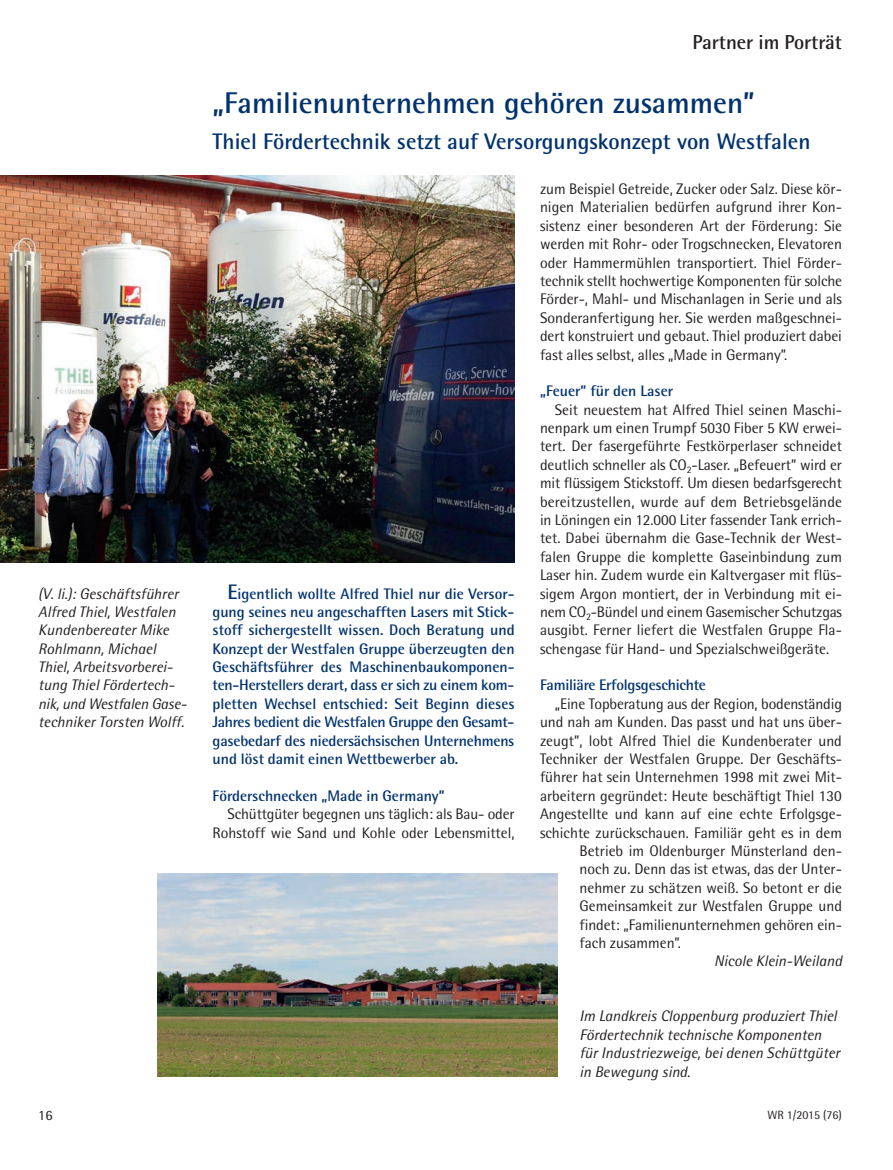
<style>
.page{position:relative;width:893px;height:1170px;background:#fff}
.page>*{position:absolute;margin:0;border:0;box-sizing:border-box;transform-origin:0 0}
.t1{font:700 30px "Rotis Semi Sans Pro";color:#00326e}
.t2{font:700 22.5px "Rotis Semi Sans Pro";color:#00326e}
.t3{font:700 20.25px "Rotis Semi Sans Pro";color:#231f20}
.t4{font:15.3px/18.3px "Rotis Semi Sans Pro";color:#231f20;text-align:justify}
.t5{font:700 15.3px/18.5px "Rotis Semi Sans Pro";color:#00326e;text-align:justify}
.t6{font:italic 15.3px/18.5px "Rotis Semi Sans Pro";color:#231f20}
.t7{font:14.25px "Rotis Semi Sans Pro";color:#231f20}
.t8{font:12px "Rotis Semi Sans Pro";color:#231f20}
.s1{font-size:21px}
</style>
<div class="page">
<img style="left:0;top:176px;width:514px;height:386px">
<img style="left:157px;top:873px;width:400px;height:203px">
<h3 class="t3" style="left:693px;top:29px;width:151px">Partner im Porträt</h3>
<p class="t6" style="left:38px;top:584px;width:150px">(V. li.): Geschäftsführer<br>Alfred Thiel, Westfalen<br>Kundenbereater Mike<br>Rohlmann, Michael<br>Thiel, Arbeitsvorberei&shy;tung Thiel Fördertech&shy;nik, und Westfalen Gase&shy;techniker Torsten Wolff.</p>
<h1 class="t1" style="left:213px;top:84px;width:544px">„Familienunternehmen gehören zusammen”</h1>
<h2 class="t2" style="left:213px;top:127px;width:599px">Thiel Fördertechnik setzt auf Versorgungskonzept von Westfalen</h2>
<p class="t5" style="left:213px;top:584px;width:304px;text-indent:15px"><span class="s1">E</span>igentlich wollte Alfred Thiel nur die Versor&shy;gung seines neu angeschafften Lasers mit Stick&shy;stoff sichergestellt wissen. Doch Beratung und Konzept der Westfalen Gruppe überzeugten den Geschäftsführer des Maschinenbaukomponen&shy;ten-Herstellers derart, dass er sich zu einem kom&shy;pletten Wechsel entschied: Seit Beginn dieses Jahres bedient die Westfalen Gruppe den Gesamt&shy;gasebedarf des niedersächsischen Unternehmens und löst damit einen Wettbewerber ab.</p>
<p class="t5" style="left:213px;top:786px;width:234px">Förderschnecken „Made in Germany”</p>
<p class="t4" style="left:213px;top:804px;width:303px;text-align:right">Schüttgüter begegnen uns täglich: als Bau- oder<br>Rohstoff wie Sand und Kohle oder Lebensmittel,</p>
<p class="t4" style="left:540px;top:180px;width:303px">zum Beispiel Getreide, Zucker oder Salz. Diese kör&shy;nigen Materialien bedürfen aufgrund ihrer Kon&shy;sistenz einer besonderen Art der Förderung: Sie werden mit Rohr- oder Trogschnecken, Elevatoren oder Hammermühlen transportiert. Thiel Förder&shy;technik stellt hochwertige Komponenten für solche Förder-, Mahl- und Mischanlagen in Serie und als Sonderanfertigung her. Sie werden maßgeschnei&shy;dert konstruiert und gebaut. Thiel produziert dabei fast alles selbst, alles „Made in Germany”.</p>
<p class="t5" style="left:540px;top:382px;width:135px">„Feuer” für den Laser</p>
<p class="t4" style="left:540px;top:400px;width:304px;text-indent:15px">Seit neuestem hat Alfred Thiel seinen Maschi&shy;nenpark um einen Trumpf 5030 Fiber 5 KW erwei&shy;tert. Der fasergeführte Festkörperlaser schneidet deutlich schneller als CO<sub>2</sub>-Laser. „Befeuert” wird er mit flüssigem Stickstoff. Um diesen bedarfsgerecht bereitzustellen, wurde auf dem Betriebsgelände in Löningen ein 12.000 Liter fassender Tank errich&shy;tet. Dabei übernahm die Gase-Technik der West&shy;falen Gruppe die komplette Gaseinbindung zum Laser hin. Zudem wurde ein Kaltvergaser mit flüs&shy;sigem Argon montiert, der in Verbindung mit ei&shy;nem CO<sub>2</sub>-Bündel und einem Gasemischer Schutzgas ausgibt. Ferner liefert die Westfalen Gruppe Fla&shy;schengase für Hand- und Spezialschweißgeräte.</p>
<p class="t5" style="left:540px;top:676px;width:167px">Familiäre Erfolgsgeschichte</p>
<p class="t4" style="left:555px;top:694px;width:289px">„Eine Topberatung aus der Region, bodenständig</p>
<p class="t4" style="left:540px;top:713px;width:303px">und nah am Kunden. Das passt und hat uns über-</p>
<p class="t4" style="left:540px;top:731px;width:303px">zeugt”, lobt Alfred Thiel die Kundenberater und</p>
<p class="t4" style="left:540px;top:749px;width:303px">Techniker der Westfalen Gruppe. Der Geschäfts-</p>
<p class="t4" style="left:540px;top:768px;width:303px">führer hat sein Unternehmen 1998 mit zwei Mit-</p>
<p class="t4" style="left:540px;top:786px;width:303px">arbeitern gegründet: Heute beschäftigt Thiel 130</p>
<p class="t4" style="left:540px;top:804px;width:303px">Angestellte und kann auf eine echte Erfolgsge-</p>
<p class="t4" style="left:540px;top:823px;width:304px">schichte zurückschauen. Familiär geht es in dem</p>
<p class="t4" style="left:579px;top:841px;width:264px">Betrieb im Oldenburger Münsterland den-</p>
<p class="t4" style="left:579px;top:860px;width:264px">noch zu. Denn das ist etwas, das der Unter-</p>
<p class="t4" style="left:579px;top:878px;width:264px">nehmer zu schätzen weiß. So betont er die</p>
<p class="t4" style="left:579px;top:896px;width:264px">Gemeinsamkeit zur Westfalen Gruppe und</p>
<p class="t4" style="left:579px;top:915px;width:264px">findet: „Familienunternehmen gehören ein-</p>
<p class="t4" style="left:579px;top:933px;width:103px">fach zusammen”.</p>
<p class="t6" style="left:714px;top:951px;width:129px">Nicole Klein-Weiland</p>
<p class="t6" style="left:580px;top:1006px;width:262px">Im Landkreis Cloppenburg produziert Thiel Fördertechnik technische Komponenten für Industriezweige, bei denen Schüttgüter in Bewegung sind.</p>
<p class="t7" style="left:38px;top:1106px;width:16px">16</p>
<p class="t8" style="left:767px;top:1107px;width:76px">WR 1/2015 (76)</p>
</div>
